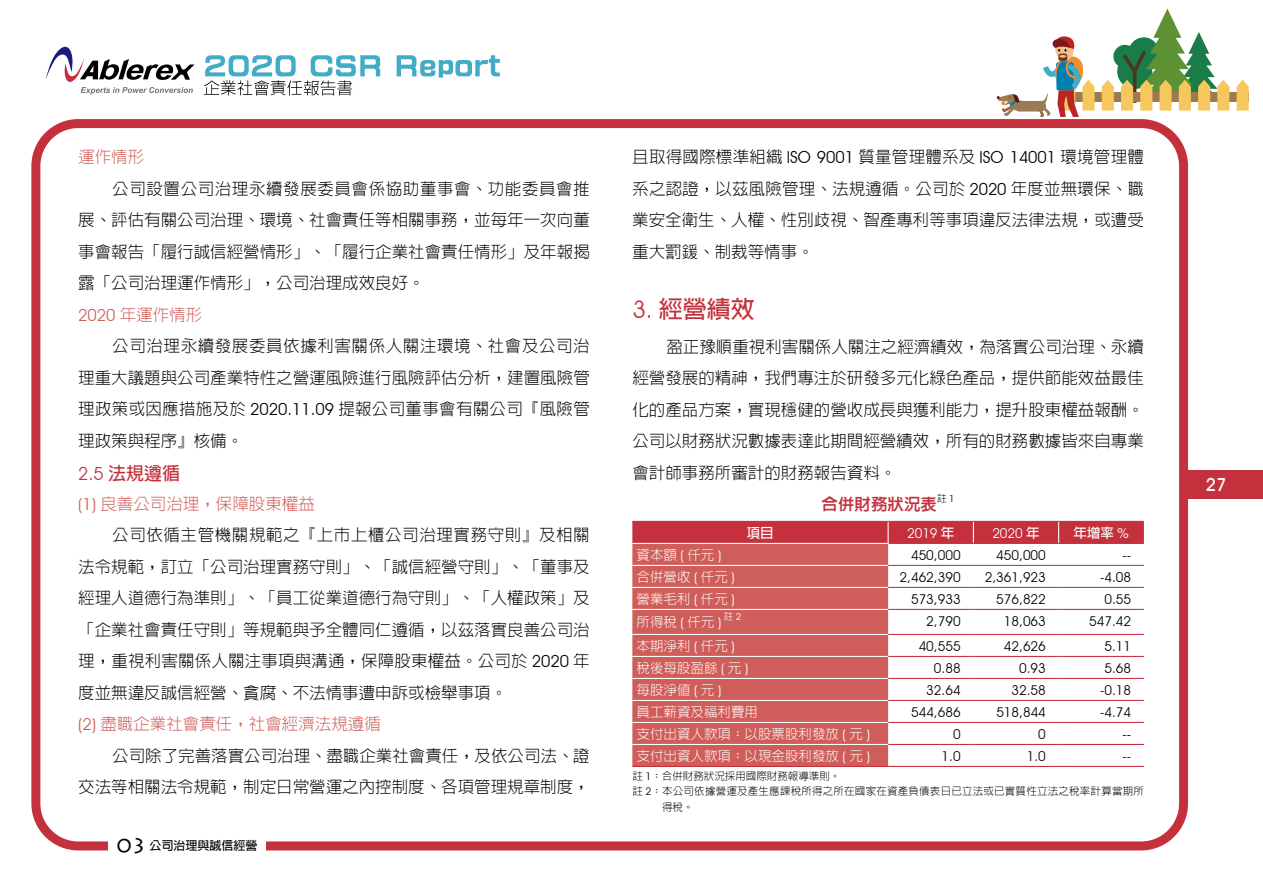
<style>
.page{position:relative;width:1263px;height:893px;background:#fff}
.page>*{position:absolute;margin:0;border:0;box-sizing:border-box;transform-origin:0 0}
.t1{font:700 24px "AR Hei B5";color:#c4313d}
.t2{font:700 18px "AR Hei B5";color:#c4313d}
.t3{font:500 18px "Avant Garde IT Cby BT";color:#fff}
.t4{font:300 16.5px/31.5px "AR Hei B5";color:#000;text-align:justify}
.t5{font:300 16.5px "AR Hei B5";color:#cf5e5a}
.t6{font:300 16.5px "AR Hei B5";letter-spacing:.035em;color:#000}
.t7{font:16.5px "AR Hei B5 Std EB";color:#c4313d}
.t8{font:13.5px "Avant Garde IT Cby BT";color:#000}
.t9{font:300 13.5px "AR Hei B5";color:#fff}
.t10{font:13.5px "Avant Garde IT Cby BT";color:#fff}
.t11{font:700 13.5px "AR Hei B5";color:#fff}
.t12{font:700 12px "AR Hei B5";color:#000}
.t13{font:300 10.5px "AR Hei B5";letter-spacing:.02em;color:#000}
.t14{font:300 10.5px "AR Hei B5";color:#000}
.t15{font:300 9.6px "AR Hei B5";color:#000}
.t16{font:300 9.6px "AR Hei B5";color:#fff}
.s1{font-family:"Avant Garde IT Cby BT";font-weight:400;color:#cf5e5a}
.s2{color:#cf5e5a}
.s3{font-family:"Avant Garde IT Cby BT";font-weight:400}
.s4{font-family:"Lithos Pro";font-weight:400;font-size:21px}
.s5{font-family:"AR Hei B5";font-weight:700}
</style>
<div class="page">
<div style="left:31px;top:119px;width:1157px;height:731px;border:9px solid #c4313d;border-radius:43px"></div>
<div style="left:1183px;top:470px;width:80px;height:28px;background:#c4313d"></div>
<div style="left:108px;top:835px;width:158px;height:21px;background:#fff"></div>
<div style="left:632px;top:544px;width:256px;height:222px;background:#cf5e5a"></div>
<hr style="left:889px;top:543px;width:84px;height:1px;background:#c4313d">
<hr style="left:973px;top:543px;width:86px;height:1px;background:#c4313d">
<hr style="left:1059px;top:543px;width:85px;height:1px;background:#c4313d">
<hr style="left:888px;top:565px;width:85px;height:1px;background:#c4313d">
<hr style="left:973px;top:565px;width:86px;height:1px;background:#c4313d">
<hr style="left:1059px;top:565px;width:85px;height:1px;background:#c4313d">
<hr style="left:888px;top:587px;width:85px;height:1px;background:#c4313d">
<hr style="left:973px;top:587px;width:86px;height:1px;background:#c4313d">
<hr style="left:1059px;top:587px;width:85px;height:1px;background:#c4313d">
<hr style="left:888px;top:609px;width:85px;height:1px;background:#c4313d">
<hr style="left:973px;top:609px;width:86px;height:1px;background:#c4313d">
<hr style="left:1059px;top:609px;width:85px;height:1px;background:#c4313d">
<hr style="left:888px;top:634px;width:85px;height:1px;background:#c4313d">
<hr style="left:973px;top:634px;width:86px;height:1px;background:#c4313d">
<hr style="left:1059px;top:634px;width:85px;height:1px;background:#c4313d">
<hr style="left:888px;top:656px;width:85px;height:1px;background:#c4313d">
<hr style="left:973px;top:656px;width:86px;height:1px;background:#c4313d">
<hr style="left:1059px;top:656px;width:85px;height:1px;background:#c4313d">
<hr style="left:888px;top:678px;width:85px;height:1px;background:#c4313d">
<hr style="left:973px;top:678px;width:86px;height:1px;background:#c4313d">
<hr style="left:1059px;top:678px;width:85px;height:1px;background:#c4313d">
<hr style="left:888px;top:700px;width:85px;height:1px;background:#c4313d">
<hr style="left:973px;top:700px;width:86px;height:1px;background:#c4313d">
<hr style="left:1059px;top:700px;width:85px;height:1px;background:#c4313d">
<hr style="left:888px;top:722px;width:85px;height:1px;background:#c4313d">
<hr style="left:973px;top:722px;width:86px;height:1px;background:#c4313d">
<hr style="left:1059px;top:722px;width:85px;height:1px;background:#c4313d">
<hr style="left:888px;top:744px;width:85px;height:1px;background:#c4313d">
<hr style="left:973px;top:744px;width:86px;height:1px;background:#c4313d">
<hr style="left:1059px;top:744px;width:85px;height:1px;background:#c4313d">
<hr style="left:632px;top:766px;width:256px;height:1px;background:#c4313d">
<hr style="left:888px;top:766px;width:85px;height:1px;background:#c4313d">
<hr style="left:973px;top:766px;width:86px;height:1px;background:#c4313d">
<hr style="left:1059px;top:766px;width:85px;height:1px;background:#c4313d">
<div style="left:632px;top:521px;width:512px;height:22px;background:#c4313d"></div>
<hr style="left:632px;top:565px;width:256px;height:1px;background:#fff">
<hr style="left:632px;top:587px;width:256px;height:1px;background:#fff">
<hr style="left:632px;top:609px;width:256px;height:1px;background:#fff">
<hr style="left:632px;top:634px;width:256px;height:1px;background:#fff">
<hr style="left:632px;top:656px;width:256px;height:1px;background:#fff">
<hr style="left:632px;top:678px;width:256px;height:1px;background:#fff">
<hr style="left:632px;top:700px;width:256px;height:1px;background:#fff">
<hr style="left:632px;top:722px;width:256px;height:1px;background:#fff">
<hr style="left:632px;top:744px;width:256px;height:1px;background:#fff">
<svg style="left:46px;top:46px;width:149px;height:49px"></svg>
<svg style="left:204px;top:55px;width:176px;height:41px"></svg>
<svg style="left:397px;top:55px;width:103px;height:23px"></svg>
<svg style="left:1094px;top:93px;width:142px;height:9px"></svg>
<svg style="left:1102px;top:9px;width:127px;height:102px"></svg>
<svg style="left:1236px;top:80px;width:13px;height:31px"></svg>
<svg style="left:997px;top:36px;width:97px;height:81px"></svg>
<p class="t5" style="left:78px;top:149px;width:68px">運作情形</p>
<p class="t4" style="left:78px;top:173px;width:513px;text-align:left;text-indent:34px">公司設置公司治理永續發展委員會係協助董事會、功能委員會推展、評估有關公司治理、環境、社會責任等相關事務，並每年一次向董事會報告「履行誠信經營情形」、「履行企業社會責任情形」及年報揭露「公司治理運作情形」，公司治理成效良好。<br><span class="s1">2020</span> <span class="s2">年運作情形</span></p>
<p class="t4" style="left:78px;top:330px;width:513px;text-indent:34px">公司治理永續發展委員依據利害關係人關注環境、社會及公司治理重大議題與公司產業特性之營運風險進行風險評估分析，建置風險管理政策或因應措施及於 <span class="s3">2020.11.09</span> 提報公司董事會有關公司『風險管理政策與程序』核備。</p>
<p class="t2" style="left:78px;top:464px;width:103px"><span class="s3">2.5</span> 法規遵循</p>
<p class="t5" style="left:78px;top:495px;width:238px"><span class="s3">(1)</span> 良善公司治理，保障股東權益</p>
<p class="t6" style="left:112px;top:527px;width:479px">公司依循主管機關規範之『上市上櫃公司治理實務守則』及相關</p>
<p class="t4" style="left:78px;top:551px;width:513px">法令規範，訂立「公司治理實務守則」、「誠信經營守則」、「董事及</p>
<p class="t4" style="left:78px;top:582px;width:513px">經理人道德行為準則」、「員工從業道德行為守則」、「人權政策」及</p>
<p class="t4" style="left:78px;top:614px;width:513px">「企業社會責任守則」等規範與予全體同仁遵循，以茲落實良善公司治</p>
<p class="t4" style="left:78px;top:645px;width:513px">理，重視利害關係人關注事項與溝通，保障股東權益。公司於 <span class="s3">2020</span> 年</p>
<p class="t4" style="left:78px;top:677px;width:430px">度並無違反誠信經營、貪腐、不法情事遭申訴或檢舉事項。</p>
<p class="t5" style="left:78px;top:716px;width:304px"><span class="s3">(2)</span> 盡職企業社會責任，社會經濟法規遵循</p>
<p class="t4" style="left:112px;top:740px;width:479px">公司除了完善落實公司治理、盡職企業社會責任，及依公司法、證</p>
<p class="t4" style="left:78px;top:771px;width:513px">交法等相關法令規範，制定日常營運之內控制度、各項管理規章制度，</p>
<p class="t12" style="left:117px;top:840px;width:142px"><span class="s4">03</span> 公司治理與誠信經營</p>
<p class="t4" style="left:632px;top:141px;width:513px">且取得國際標準組織 <span class="s3">ISO 9001</span> 質量管理體系及 <span class="s3">ISO 14001</span> 環境管理體系之認證，以茲風險管理、法規遵循。公司於 <span class="s3">2020</span> 年度並無環保、職業安全衛生、人權、性別歧視、智產專利等事項違反法律法規，或遭受重大罰鍰、制裁等情事。</p>
<h1 class="t1" style="left:632px;top:297px;width:124px"><span class="s3">3.</span> 經營績效</h1>
<p class="t4" style="left:632px;top:331px;width:513px;text-indent:34px">盈正豫順重視利害關係人關注之經濟績效，為落實公司治理、永續經營發展的精神，我們專注於研發多元化綠色產品，提供節能效益最佳化的產品方案，實現穩健的營收成長與獲利能力，提升股東權益報酬。公司以財務狀況數據表達此期間經營績效，所有的財務數據皆來自專業會計師事務所審計的財務報告資料。</p>
<p class="t7" style="left:822px;top:496px;width:117px">合併財務狀況表</p>
<p class="t15" style="left:937px;top:494px;width:19px">註<span class="s3">1</span></p>
<p class="t11" style="left:747px;top:526px;width:29px">項目</p>
<p class="t10" style="left:907px;top:524px;width:49px">2019 <span class="s5">年</span></p>
<p class="t10" style="left:992px;top:524px;width:49px">2020 <span class="s5">年</span></p>
<p class="t11" style="left:1073px;top:526px;width:57px">年增率 <span class="s3">%</span></p>
<p class="t9" style="left:637px;top:548px;width:86px">資本額 <span class="s3">(</span> 仟元 <span class="s3">)</span></p>
<p class="t8" style="left:911px;top:546px;width:51px">450,000</p>
<p class="t8" style="left:996px;top:546px;width:51px">450,000</p>
<p class="t8" style="left:1122px;top:546px;width:10px">--</p>
<p class="t9" style="left:637px;top:570px;width:100px">合併營收 <span class="s3">(</span> 仟元 <span class="s3">)</span></p>
<p class="t8" style="left:900px;top:568px;width:63px">2,462,390</p>
<p class="t8" style="left:985px;top:568px;width:63px">2,361,923</p>
<p class="t8" style="left:1100px;top:568px;width:33px">-4.08</p>
<p class="t9" style="left:637px;top:592px;width:100px">營業毛利 <span class="s3">(</span> 仟元 <span class="s3">)</span></p>
<p class="t8" style="left:911px;top:590px;width:51px">573,933</p>
<p class="t8" style="left:996px;top:590px;width:51px">576,822</p>
<p class="t8" style="left:1104px;top:590px;width:28px">0.55</p>
<p class="t9" style="left:637px;top:615px;width:86px">所得稅 <span class="s3">(</span> 仟元 <span class="s3">)</span></p>
<p class="t16" style="left:724px;top:612px;width:19px">註<span class="s3">2</span></p>
<p class="t8" style="left:926px;top:612px;width:36px">2,790</p>
<p class="t8" style="left:1004px;top:612px;width:43px">18,063</p>
<p class="t8" style="left:1089px;top:612px;width:43px">547.42</p>
<p class="t9" style="left:637px;top:639px;width:100px">本期淨利 <span class="s3">(</span> 仟元 <span class="s3">)</span></p>
<p class="t8" style="left:919px;top:638px;width:43px">40,555</p>
<p class="t8" style="left:1004px;top:638px;width:43px">42,626</p>
<p class="t8" style="left:1104px;top:638px;width:28px">5.11</p>
<p class="t9" style="left:637px;top:661px;width:113px">稅後每股盈餘 <span class="s3">(</span> 元 <span class="s3">)</span></p>
<p class="t8" style="left:934px;top:660px;width:28px">0.88</p>
<p class="t8" style="left:1019px;top:660px;width:28px">0.93</p>
<p class="t8" style="left:1104px;top:660px;width:28px">5.68</p>
<p class="t9" style="left:637px;top:683px;width:86px">每股淨值 <span class="s3">(</span> 元 <span class="s3">)</span></p>
<p class="t8" style="left:926px;top:682px;width:36px">32.64</p>
<p class="t8" style="left:1011px;top:682px;width:36px">32.58</p>
<p class="t8" style="left:1100px;top:682px;width:33px">-0.18</p>
<p class="t9" style="left:637px;top:705px;width:123px">員工薪資及福利費用</p>
<p class="t8" style="left:911px;top:704px;width:51px">544,686</p>
<p class="t8" style="left:996px;top:704px;width:51px">518,844</p>
<p class="t8" style="left:1100px;top:704px;width:33px">-4.74</p>
<p class="t9" style="left:637px;top:727px;width:235px">支付出資人款項：以股票股利發放 <span class="s3">(</span> 元 <span class="s3">)</span></p>
<p class="t8" style="left:953px;top:726px;width:9px">0</p>
<p class="t8" style="left:1038px;top:726px;width:9px">0</p>
<p class="t8" style="left:1122px;top:726px;width:10px">--</p>
<p class="t9" style="left:637px;top:749px;width:235px">支付出資人款項：以現金股利發放 <span class="s3">(</span> 元 <span class="s3">)</span></p>
<p class="t8" style="left:941px;top:748px;width:21px">1.0</p>
<p class="t8" style="left:1027px;top:748px;width:21px">1.0</p>
<p class="t8" style="left:1122px;top:748px;width:10px">--</p>
<p class="t14" style="left:632px;top:771px;width:210px">註 <span class="s3">1</span>：合併財務狀況採用國際財務報導準則。</p>
<p class="t13" style="left:632px;top:786px;width:513px">註 <span class="s3">2</span>：本公司依據營運及產生應課稅所得之所在國家在資產負債表日已立法或已實質性立法之稅率計算當期所</p>
<p class="t13" style="left:662px;top:801px;width:33px">得稅。</p>
<p class="t3" style="left:1206px;top:474px;width:22px">27</p>
</div>
